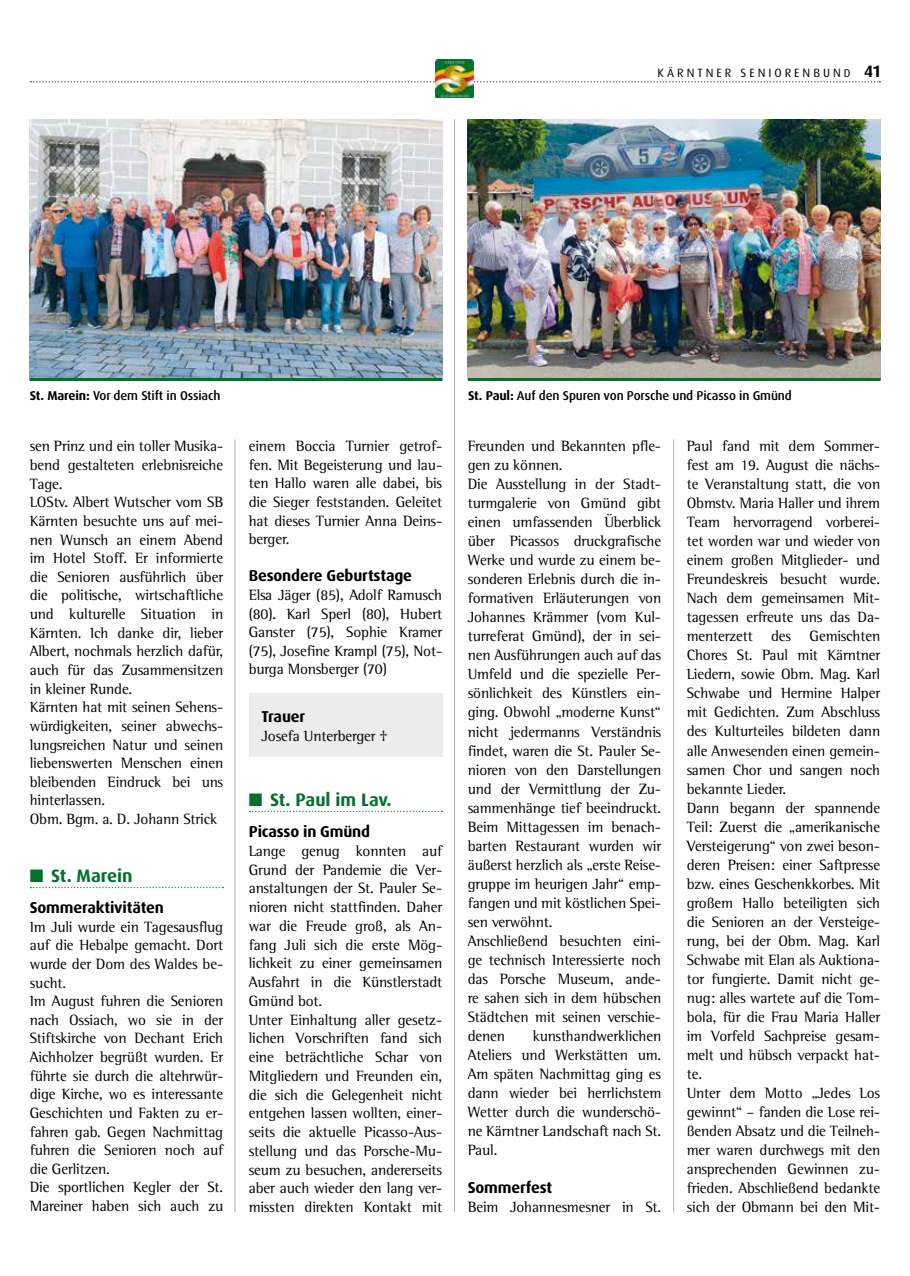
<style>
.page{position:relative;width:910px;height:1276px;background:#fff}
.page>*{position:absolute;margin:0;border:0;box-sizing:border-box;transform-origin:0 0}
.t1{font:700 18px "Dax Pro";color:#00722c}
.t2{font:700 15.75px "Dax Pro";letter-spacing:-.01em;color:#000}
.t3{font:15.3px/19px "Rotis Semi Serif";letter-spacing:-.01em;color:#000}
.t4{font:500 12.75px "Dax Pro";letter-spacing:-.01em;color:#000}
.t5{font:12px "Dax Pro";letter-spacing:.25em;color:#000}
.s1{font-size:11.25px}
.s2{font-weight:700;font-size:16.5px}
.s3{font-weight:700}
</style>
<div class="page">
<svg style="left:31px;top:81px;width:849px;height:1px"></svg>
<img style="left:435px;top:60px;width:38px;height:38px">
<hr style="left:454px;top:119px;width:1px;height:1093px;background:#878786">
<hr style="left:673px;top:439px;width:1px;height:773px;background:#878786">
<hr style="left:235px;top:439px;width:1px;height:773px;background:#878786">
<img style="left:29px;top:119px;width:413px;height:260px">
<hr style="left:30px;top:378px;width:412px;height:3px;background:#00722c">
<img style="left:468px;top:119px;width:413px;height:259px">
<hr style="left:468px;top:378px;width:413px;height:3px;background:#00722c">
<svg style="left:31px;top:886px;width:192px;height:2px"></svg>
<svg style="left:249px;top:810px;width:193px;height:2px"></svg>
<div style="left:249px;top:693px;width:193px;height:64px;background:#ececed"></div>
<p class="t5" style="left:658px;top:65px;width:224px">KÄRNTNER SENIORENBUN<span class="s1">D</span> <span class="s2">41</span></p>
<p class="t4" style="left:30px;top:387px;width:192px"><span class="s3">St. Marein:</span> Vor dem Stift in Ossiach</p>
<p class="t4" style="left:468px;top:387px;width:325px"><span class="s3">St. Paul:</span> Auf den Spuren von Porsche und Picasso in Gmünd</p>
<p class="t3" style="left:30px;top:437px;width:195px;line-height:18.6px">sen Prinz und ein toller Musika&shy;bend gestalteten erlebnisreiche<br>Tage.<br>LOStv. Albert Wutscher vom SB<br>Kärnten besuchte uns auf mei&shy;nen Wunsch an einem Abend im Hotel Stoff. Er informierte die Senioren ausführlich über die politische, wirtschaftliche und kulturelle Situation in<br>Kärnten. Ich danke dir, lieber<br>Albert, nochmals herzlich dafür, auch für das Zusammensitzen in kleiner Runde.<br>Kärnten hat mit seinen Sehens&shy;würdigkeiten, seiner abwechs&shy;lungsreichen Natur und seinen liebenswerten Menschen einen bleibenden Eindruck bei uns hinterlassen.<br>Obm. Bgm. a. D. Johann Strick</p>
<p class="t3" style="left:249px;top:436px;width:195px;line-height:18.6px;text-align:justify">einem Boccia Turnier getrof&shy;fen. Mit Begeisterung und lau&shy;ten Hallo waren alle dabei, bis die Sieger feststanden. Geleitet hat dieses Turnier Anna Deins&shy;berger.</p>
<p class="t2" style="left:249px;top:565px;width:165px">Besondere Geburtstage</p>
<p class="t3" style="left:249px;top:585px;width:195px;line-height:18.6px;text-align:justify">Elsa Jäger (85), Adolf Ramusch (80). Karl Sperl (80), Hubert Ganster (75), Sophie Kramer (75), Josefine Krampl (75), Not&shy;burga Monsberger (70)</p>
<p class="t3" style="left:468px;top:436px;width:195px">Freunden und Bekannten pfle&shy;gen zu können.<br>Die Ausstellung in der Stadt&shy;turmgalerie von Gmünd gibt einen umfassenden Überblick über Picassos druckgrafische<br>Werke und wurde zu einem be&shy;sonderen Erlebnis durch die in&shy;formativen Erläuterungen von<br>Johannes Krämmer (vom Kul&shy;turreferat Gmünd), der in sei&shy;nen Ausführungen auch auf das<br>Umfeld und die spezielle Per&shy;sönlichkeit des Künstlers ein&shy;ging. Obwohl „moderne Kunst“ nicht jedermanns Verständnis findet, waren die St. Pauler Se&shy;nioren von den Darstellungen und der Vermittlung der Zu&shy;sammenhänge tief beeindruckt.<br>Beim Mittagessen im benach&shy;barten Restaurant wurden wir äußerst herzlich als „erste Reise&shy;gruppe im heurigen Jahr“ emp&shy;fangen und mit köstlichen Spei&shy;sen verwöhnt.<br>Anschließend besuchten eini&shy;ge technisch Interessierte noch das Porsche Museum, ande&shy;re sahen sich in dem hübschen<br>Städtchen mit seinen verschie&shy;denen</p>
<p class="t3" style="left:687px;top:436px;width:195px">Paul fand mit dem Sommer&shy;fest am 19. August die nächs&shy;te Veranstaltung statt, die von<br>Obmstv. Maria Haller und ihrem<br>Team hervorragend vorberei&shy;tet worden war und wieder von einem großen Mitglieder- und<br>Freundeskreis besucht wurde.<br>Nach dem gemeinsamen Mit&shy;tagessen erfreute uns das Da&shy;menterzett des Gemischten<br>Chores St. Paul mit Kärntner<br>Liedern, sowie Obm. Mag. Karl<br>Schwabe und Hermine Halper mit Gedichten. Zum Abschluss des Kulturteiles bildeten dann alle Anwesenden einen gemein&shy;samen Chor und sangen noch bekannte Lieder.<br>Dann begann der spannende<br>Teil: Zuerst die „amerikanische<br>Versteigerung“ von zwei beson&shy;deren Preisen: einer Saftpresse bzw. eines Geschenkkorbes. Mit großem Hallo beteiligten sich die Senioren an der Versteige&shy;rung, bei der Obm. Mag. Karl<br>Schwabe mit Elan als Auktiona&shy;tor fungierte. Damit nicht ge&shy;nug: alles wartete auf die Tom&shy;bola, für die Frau Maria Haller im Vorfeld Sachpreise gesam&shy;melt und hübsch verpackt hat&shy;te.<br>Unter dem Motto „Jedes Los gewinnt“ – fanden die Lose rei&shy;ßenden Absatz und die Teilneh&shy;mer waren durchwegs mit den ansprechenden Gewinnen zu&shy;frieden. Abschließend bedankte sich der Obmann bei den Mit-</p>
<p class="t2" style="left:261px;top:706px;width:45px">Trauer</p>
<p class="t3" style="left:261px;top:726px;width:127px">Josefa Unterberger †</p>
<p class="t1" style="left:249px;top:787px;width:144px">■ St. Paul im Lav.</p>
<p class="t2" style="left:249px;top:821px;width:123px">Picasso in Gmünd</p>
<p class="t3" style="left:249px;top:841px;width:195px">Lange genug konnten auf<br>Grund der Pandemie die Ver&shy;anstaltungen der St. Pauler Se&shy;nioren nicht stattfinden. Daher war die Freude groß, als An&shy;fang Juli sich die erste Mög&shy;lichkeit zu einer gemeinsamen<br>Ausfahrt in die Künstlerstadt<br>Gmünd bot.<br>Unter Einhaltung aller gesetz&shy;lichen Vorschriften fand sich eine beträchtliche Schar von<br>Mitgliedern und Freunden ein, die sich die Gelegenheit nicht entgehen lassen wollten, einer&shy;seits die aktuelle Picasso-Aus&shy;stellung und das Porsche-Mu&shy;seum zu besuchen, andererseits aber auch wieder den lang ver&shy;missten direkten Kontakt mit</p>
<p class="t1" style="left:30px;top:863px;width:104px">■ St. Marein</p>
<p class="t2" style="left:30px;top:897px;width:136px">Sommeraktivitäten</p>
<p class="t3" style="left:30px;top:917px;width:195px;line-height:18.6px">Im Juli wurde ein Tagesausflug auf die Hebalpe gemacht. Dort wurde der Dom des Waldes be&shy;sucht.<br>Im August fuhren die Senioren nach Ossiach, wo sie in der<br>Stiftskirche von Dechant Erich<br>Aichholzer begrüßt wurden. Er führte sie durch die altehrwür&shy;dige Kirche, wo es interessante<br>Geschichten und Fakten zu er&shy;fahren gab. Gegen Nachmittag fuhren die Senioren noch auf die Gerlitzen.<br>Die sportlichen Kegler der St.<br>Mareiner haben sich auch zu</p>
<p class="t3" style="left:468px;top:1026px;width:195px;text-align:justify;text-indent:65px">kunsthandwerklichen Ateliers und Werkstätten um.<br>Am späten Nachmittag ging es dann wieder bei herrlichstem Wetter durch die wunderschö&shy;ne Kärntner Landschaft nach St.<br>Paul.</p>
<p class="t2" style="left:468px;top:1177px;width:86px">Sommerfest</p>
<p class="t3" style="left:468px;top:1197px;width:195px">Beim Johannesmesner in St.</p>
</div>
